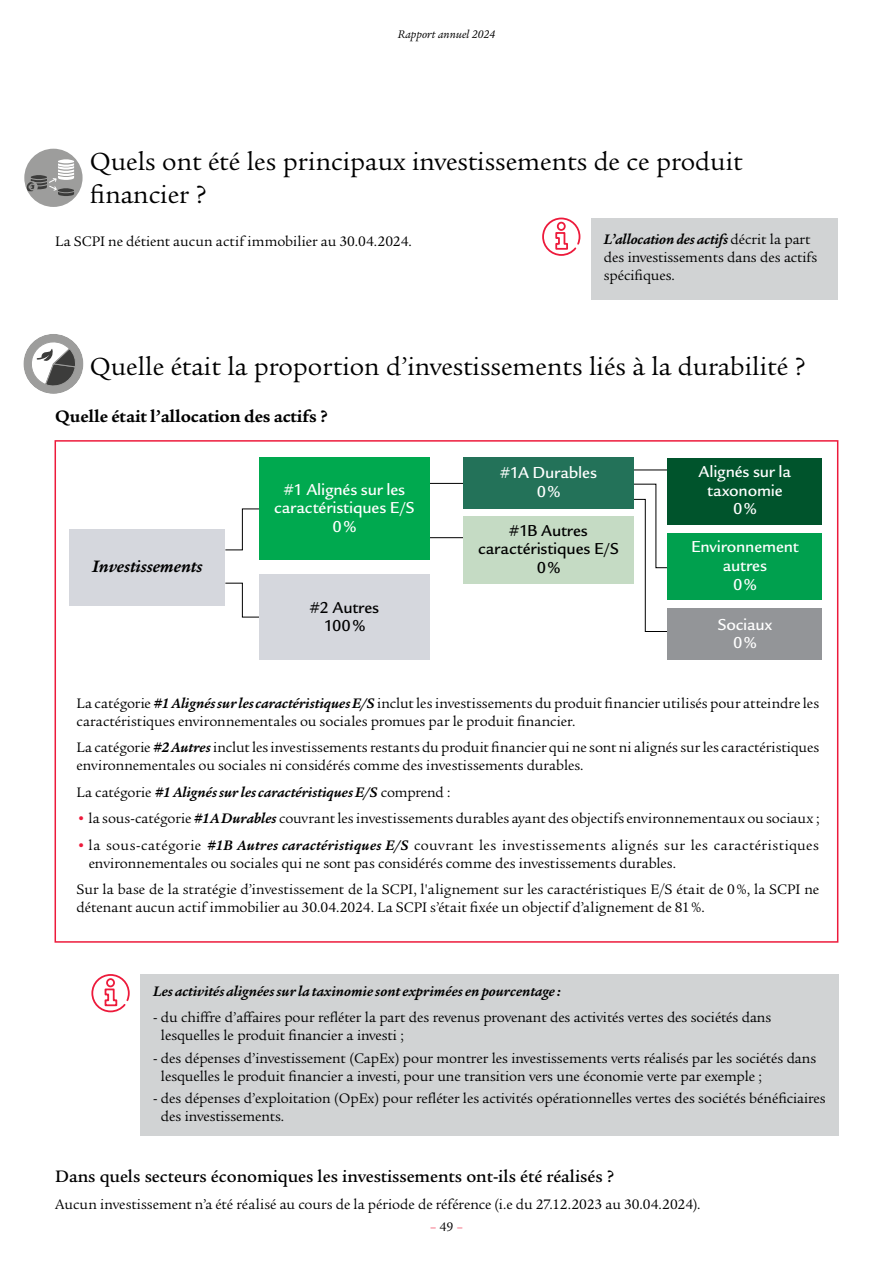
<style>
.page{position:relative;width:893px;height:1263px;background:#fff}
.page>*{position:absolute;margin:0;border:0;box-sizing:border-box;transform-origin:0 0}
.Titre_niv_2{font:27px/32.4px "Legacy Serif ITC Std";color:#000}
.inter_Niv_1{font:500 18px "Legacy Serif ITC Std";letter-spacing:-.005em;color:#000}
.inter_Niv_1-2{font:700 18px "Legacy Serif ITC Std";letter-spacing:-.005em;color:#000}
.texte-courant-C10{font:italic 700 18px "Legacy Serif ITC Std";letter-spacing:-.005em;color:#000}
.texte-courant-C10-2{font:500 17.25px/18.8px "Legacy Sans ITC Std";letter-spacing:-.01em;color:#fff;text-align:center}
.texte-courant-C10-3{font:500 17.25px/18.8px "Legacy Sans ITC Std";letter-spacing:-.005em;color:#000;text-align:center}
.texte-courant-C10-4{font:15px/18px "Legacy Serif ITC Std";color:#000}
.Titre_Niv_3{font:15px/18px "Legacy Serif ITC Std";letter-spacing:-.005em;color:#000}
.texte-courant-C10-5{font:italic 700 15px "Legacy Serif ITC Std";letter-spacing:.005em;color:#000}
.t1{font:13.5px "Legacy Serif ITC Std";color:#ed1a3b}
.t2{font:italic 12px "Legacy Serif ITC Std";color:#000}
.s1{font-weight:700;font-style:italic}
.s2{font-weight:400;font-style:normal}
.s3{font-weight:900;color:#ed1a3b}
.s4{color:#000}
</style>
<div class="page">
<hr style="left:414px;top:483px;width:49px;height:1px;background:#000">
<hr style="left:625px;top:470px;width:50px;height:1px;background:#000">
<hr style="left:414px;top:537px;width:150px;height:1px;background:#000">
<svg style="left:225px;top:508px;width:34px;height:43px"></svg>
<svg style="left:225px;top:582px;width:34px;height:36px"></svg>
<svg style="left:633px;top:483px;width:43px;height:149px"></svg>
<div style="left:69px;top:529px;width:156px;height:77px;background:#d5d7dd"></div>
<div style="left:259px;top:458px;width:170px;height:102px;background:#00a94f"></div>
<div style="left:259px;top:575px;width:170px;height:85px;background:#d5d7dd"></div>
<div style="left:463px;top:458px;width:171px;height:51px;background:#237259"></div>
<div style="left:463px;top:516px;width:171px;height:67px;background:#c5dbc4"></div>
<div style="left:668px;top:458px;width:154px;height:66px;background:#00542c"></div>
<div style="left:668px;top:533px;width:154px;height:67px;background:#00a04e"></div>
<div style="left:668px;top:609px;width:154px;height:51px;background:#939598"></div>
<div style="left:591px;top:218px;width:247px;height:82px;background:#d1d3d4"></div>
<svg style="left:542px;top:217px;width:39px;height:39px"></svg>
<div style="left:24px;top:149px;width:59px;height:58px;background:#9d9d9c;border-radius:50%"></div>
<svg style="left:27px;top:159px;width:47px;height:37px"></svg>
<div style="left:23px;top:334px;width:60px;height:60px;background:#9d9d9c;border-radius:50%"></div>
<svg style="left:26px;top:339px;width:50px;height:51px"></svg>
<div style="left:140px;top:974px;width:698px;height:161px;background:#d1d3d4"></div>
<svg style="left:91px;top:974px;width:39px;height:39px"></svg>
<p class="t2" style="left:398px;top:28px;width:99px">Rapport annuel 2024</p>
<p class="Titre_niv_2" style="left:90px;top:146px;width:654px">Quels ont été les principaux investissements de ce produit financier ?</p>
<p class="texte-courant-C10-4" style="left:55px;top:232px;width:358px">La SCPI ne détient aucun actif immobilier au 30.04.2024.</p>
<p class="Titre_Niv_3" style="left:604px;top:231px;width:215px"><span class="s1">L’allocation des actifs</span> décrit la part des investissements dans des actifs spécifiques.</p>
<p class="Titre_niv_2" style="left:90px;top:350px;width:717px">Quelle était la proportion d’investissements liés à la durabilité ?</p>
<p class="inter_Niv_1-2" style="left:55px;top:406px;width:274px">Quelle était l’allocation des actifs ?</p>
<p class="texte-courant-C10" style="left:92px;top:556px;width:112px">Investissements</p>
<p class="texte-courant-C10-2" style="left:274px;top:480px;width:142px">#1 Alignés sur les caractéristiques E/S</p>
<p class="texte-courant-C10-2" style="left:333px;top:517px;width:25px">0%</p>
<p class="texte-courant-C10-3" style="left:310px;top:598px;width:71px">#2 Autres</p>
<p class="texte-courant-C10-3" style="left:324px;top:617px;width:43px">100%</p>
<p class="texte-courant-C10-2" style="left:500px;top:464px;width:99px">#1A Durables<br>0%</p>
<p class="texte-courant-C10-3" style="left:478px;top:521px;width:142px">#1B Autres caractéristiques E/S</p>
<p class="texte-courant-C10-3" style="left:537px;top:558px;width:25px">0%</p>
<p class="texte-courant-C10-2" style="left:699px;top:462px;width:94px">Alignés sur la taxonomie</p>
<p class="texte-courant-C10-2" style="left:733px;top:500px;width:25px">0%</p>
<p class="texte-courant-C10-2" style="left:691px;top:538px;width:109px">Environnement autres</p>
<p class="texte-courant-C10-2" style="left:733px;top:575px;width:25px">0%</p>
<p class="texte-courant-C10-2" style="left:718px;top:615px;width:56px">Sociaux<br>0%</p>
<p class="texte-courant-C10-4" style="left:77px;top:694px;width:744px">La catégorie <span class="s1">#1 Alignés sur les caractéristiques E/S</span> inclut les investissements du produit financier utilisés pour atteindre les caractéristiques environnementales ou sociales promues par le produit financier.</p>
<p class="texte-courant-C10-4" style="left:77px;top:738px;width:744px">La catégorie <span class="s1">#2 Autres</span> inclut les investissements restants du produit financier qui ne sont ni alignés sur les caractéristiques environnementales ou sociales ni considérés comme des investissements durables.</p>
<p class="texte-courant-C10-5" style="left:77px;top:783px;width:375px"><span class="s2">La catégorie</span> #1 Alignés sur les caractéristiques E/S <span class="s2">comprend :</span></p>
<p class="texte-courant-C10-4" style="left:77px;top:809px;width:744px"><span class="s3">•</span> la sous-catégorie <span class="s1">#1A Durables</span> couvrant les investissements durables ayant des objectifs environnementaux ou sociaux ;</p>
<p class="texte-courant-C10-4" style="left:89px;top:836px;width:732px;text-indent:-12px"><span class="s3">•</span> la sous-catégorie <span class="s1">#1B Autres caractéristiques E/S</span> couvrant les investissements alignés sur les caractéristiques environnementales ou sociales qui ne sont pas considérés comme des investissements durables.</p>
<p class="texte-courant-C10-4" style="left:77px;top:880px;width:744px">Sur la base de la stratégie d’investissement de la SCPI, l'alignement sur les caractéristiques E/S était de 0%, la SCPI ne détenant aucun actif immobilier au 30.04.2024. La SCPI s’était fixée un objectif d’alignement de 81%.</p>
<p class="texte-courant-C10-5" style="left:153px;top:983px;width:409px">Les activités alignées sur la taxinomie sont exprimées en pourcentage :</p>
<p class="Titre_Niv_3" style="left:161px;top:1009px;width:612px;text-indent:-8px">- du chiffre d’affaires pour refléter la part des revenus provenant des activités vertes des sociétés dans lesquelles le produit financier a investi ;</p>
<p class="Titre_Niv_3" style="left:161px;top:1049px;width:657px;text-indent:-8px">- des dépenses d’investissement (CapEx) pour montrer les investissements verts réalisés par les sociétés dans lesquelles le produit financier a investi, pour une transition vers une économie verte par exemple ;</p>
<p class="Titre_Niv_3" style="left:161px;top:1089px;width:666px;text-indent:-8px">- des dépenses d’exploitation (OpEx) pour refléter les activités opérationnelles vertes des sociétés bénéficiaires des investissements.</p>
<p class="inter_Niv_1" style="left:55px;top:1166px;width:560px">Dans quels secteurs économiques les investissements ont-ils été réalisés ?</p>
<p class="texte-courant-C10-4" style="left:55px;top:1195px;width:647px">Aucun investissement n’a été réalisé au cours de la période de référence (i.e du 27.12.2023 au 30.04.2024).</p>
<p class="t1" style="left:430px;top:1219px;width:34px">– <span class="s4">49</span> –</p>
</div>
